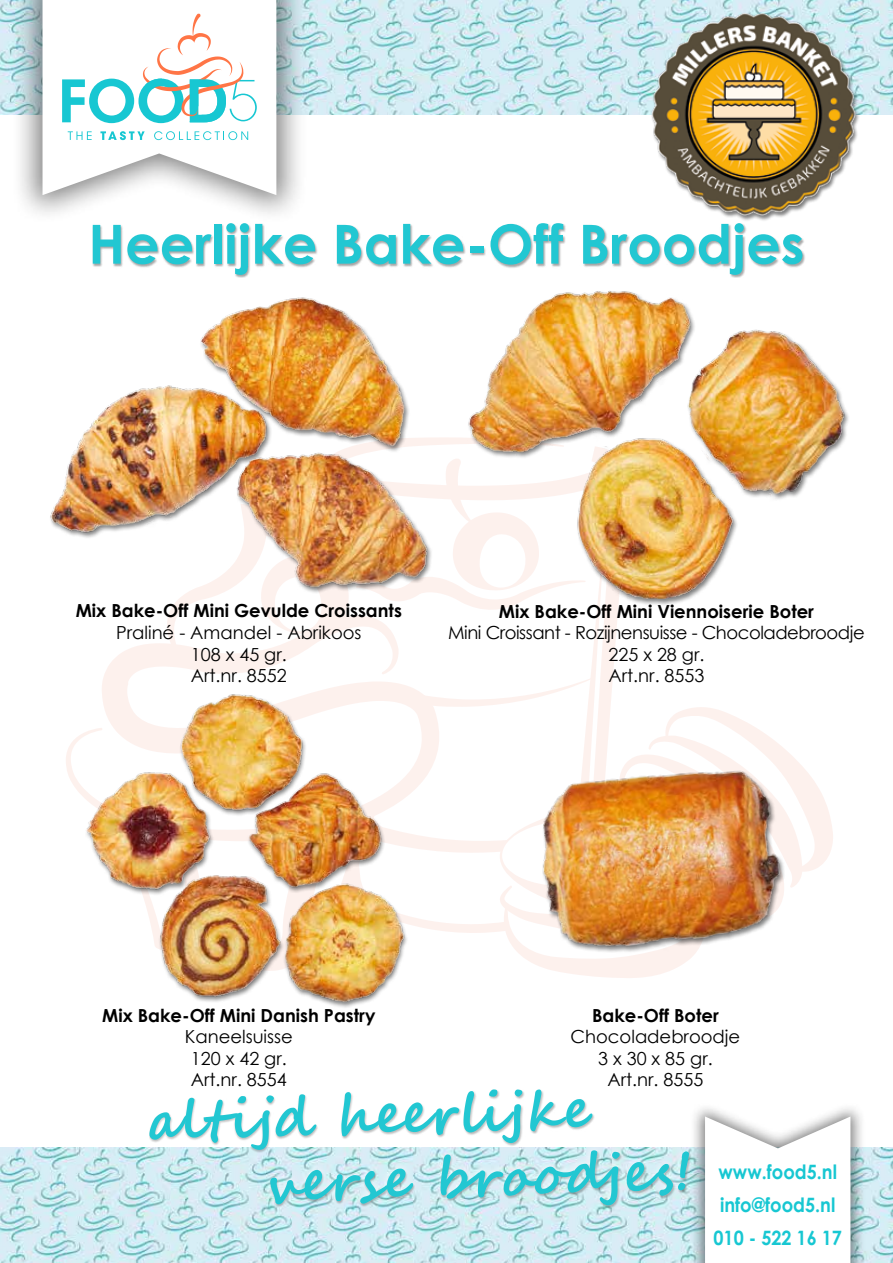
<style>
.page{position:relative;width:893px;height:1263px;background:#fff}
.page>*{position:absolute;margin:0;border:0;box-sizing:border-box;transform-origin:0 0}
.t1{font:700 54px/65.7px "Segoe Script";color:#22c7d2}
.t2{font:700 54px "Century Gothic";color:#22c7d2}
.t3{font:700 19.8px/33px "Century Gothic";color:#17c7d2;text-align:center;scale:.91 1}
.t4{font:18px/21.6px "Century Gothic";color:#000;text-align:center}
.t5{font:700 18px "Century Gothic";color:#000}
.t6{font:18px/21.6px "Century Gothic";letter-spacing:-.025em;color:#000;text-align:center}
</style>
<div class="page">
<img style="left:0;top:0;width:893px;height:115px">
<div style="left:11px;top:0;width:297px;height:225px;background:#000;opacity:.5"></div>
<svg style="left:43px;top:0;width:233px;height:195px"></svg>
<svg style="left:62px;top:13px;width:195px;height:110px"></svg>
<svg style="left:68px;top:131px;width:24px;height:9px"></svg>
<svg style="left:100px;top:131px;width:45px;height:9px"></svg>
<svg style="left:154px;top:131px;width:94px;height:9px"></svg>
<svg style="left:66px;top:604px;width:270px;height:190px"></svg>
<svg style="left:336px;top:459px;width:497px;height:476px"></svg>
<img style="left:0;top:1148px;width:893px;height:115px">
<div style="left:689px;top:1102px;width:178px;height:161px;background:#000;opacity:.5"></div>
<svg style="left:705px;top:1116px;width:145px;height:147px"></svg>
<svg style="left:141px;top:1090px;width:557px;height:135px"></svg>
<div style="left:92px;top:223px;width:714px;height:55px;background:#000;opacity:.35"></div>
<img style="left:50px;top:277px;width:384px;height:327px">
<div style="left:467px;top:290px;width:383px;height:316px;background:#000;opacity:.5"></div>
<img style="left:459px;top:272px;width:391px;height:327px">
<img style="left:81px;top:687px;width:330px;height:316px">
<img style="left:507px;top:732px;width:297px;height:246px">
<img style="left:637px;top:0;width:233px;height:230px">
<h1 class="t2" style="left:88px;top:203px;width:718px">Heerlijke Bake-Off Broodjes</h1>
<p class="t5" style="left:76px;top:597px;width:328px">Mix Bake-Off Mini Gevulde Croissants</p>
<p class="t4" style="left:116px;top:621px;width:247px">Praliné - Amandel - Abrikoos<br>108 x 45 gr.<br>Art.nr. 8552</p>
<p class="t5" style="left:499px;top:597px;width:316px">Mix Bake-Off Mini Viennoiserie Boter</p>
<p class="t6" style="left:448px;top:622px;width:418px">Mini Croissant - Rozijnensuisse - Chocoladebroodje<br>225 x 28 gr.<br>Art.nr. 8553</p>
<p class="t5" style="left:102px;top:1001px;width:275px">Mix Bake-Off Mini Danish Pastry</p>
<p class="t4" style="left:185px;top:1026px;width:110px">Kaneelsuisse<br>120 x 42 gr.<br>Art.nr. 8554</p>
<p class="t5" style="left:592px;top:1001px;width:128px">Bake-Off Boter</p>
<p class="t4" style="left:571px;top:1026px;width:171px">Chocoladebroodje<br>3 x 30 x 85 gr.<br>Art.nr. 8555</p>
<h1 class="t1" style="left:260px;top:1087px;width:430px;text-indent:-114px;rotate:-2deg">altijd heerlijke verse broodjes!</h1>
<p class="t3" style="left:713px;top:1154px;width:143px">www.food5.nl info@food5.nl<br>010 - 522 16 17</p>
</div>
